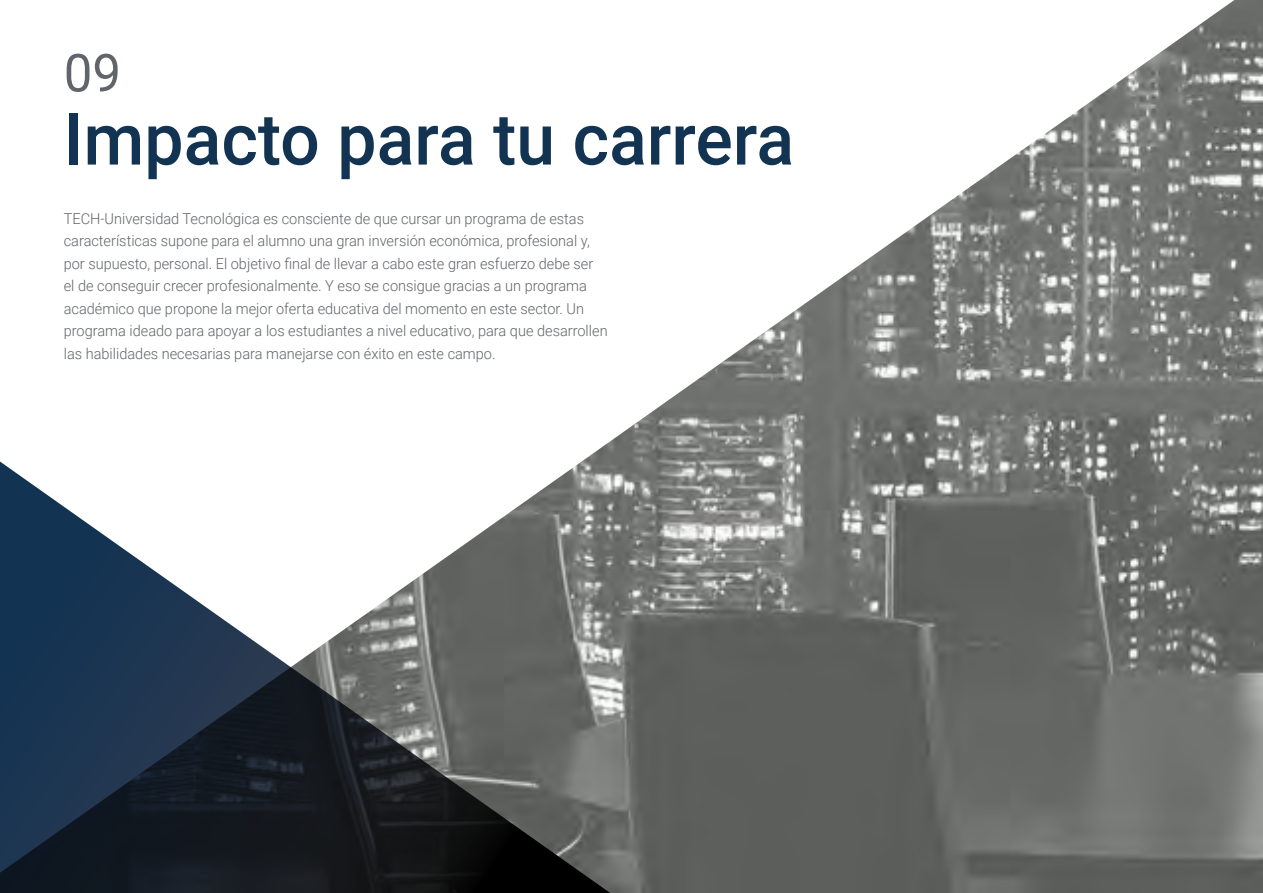
<style>
.page{position:relative;width:1263px;height:893px;background:#fff}
.page>*{position:absolute;margin:0;border:0;box-sizing:border-box;transform-origin:0 0}
.t1{font:500 72px "Roboto";color:#123352}
.t2{font:52.5px "Roboto";color:#61646a}
.t3{font:300 15px/22.5px "Roboto";color:#61646a}
</style>
<div class="page">
<img style="left:604px;top:0;width:659px;height:893px">
<svg style="left:0;top:446px;width:640px;height:447px"></svg>
<h2 class="t2" style="left:64px;top:36px;width:59px">09</h2>
<h1 class="t1" style="left:64px;top:89px;width:732px">Impacto para tu carrera</h1>
<p class="t3" style="left:64px;top:207px;width:545px">TECH-Universidad Tecnológica es consciente de que cursar un programa de estas características supone para el alumno una gran inversión económica, profesional y, por supuesto, personal. El objetivo final de llevar a cabo este gran esfuerzo debe ser el de conseguir crecer profesionalmente. Y eso se consigue gracias a un programa académico que propone la mejor oferta educativa del momento en este sector. Un programa ideado para apoyar a los estudiantes a nivel educativo, para que desarrollen las habilidades necesarias para manejarse con éxito en este campo.</p>
</div>
